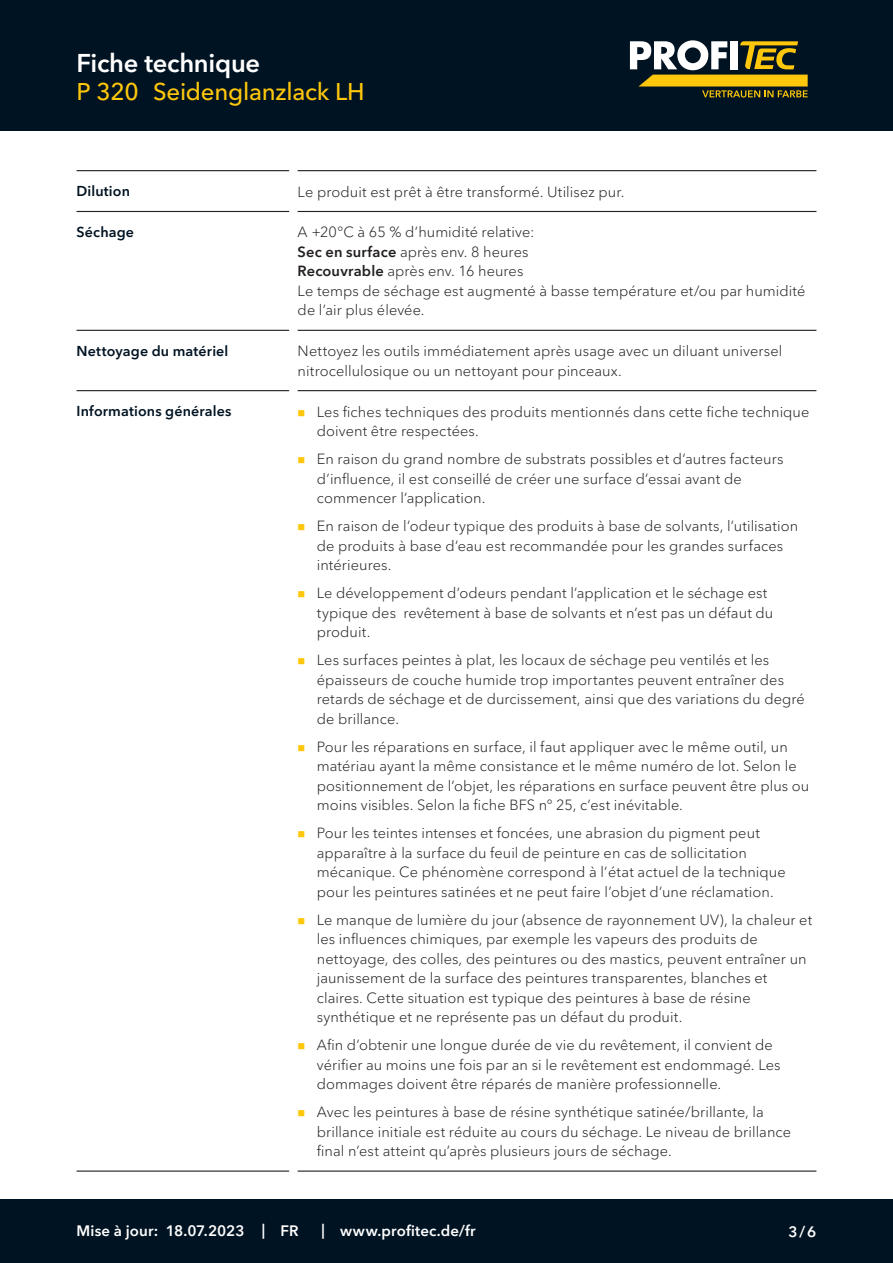
<style>
.page{position:relative;width:893px;height:1263px;background:#fff}
.page>*{position:absolute;margin:0;border:0;box-sizing:border-box;transform-origin:0 0}
.CB_AF_Kopf_TM{font:600 25.5px "Avenir Next Cyr";letter-spacing:-.01em;color:#fff}
.CB_AF_Kopf_Produktna{font:500 24px "Avenir Next Cyr";letter-spacing:-.01em;color:#fec70c}
.CB_AF_Fuss_Stand_lin{font:600 15px "Avenir Next Cyr";letter-spacing:.01em;color:#fff}
.CB_AF_Text_Standard{font:300 14.7px/19.5px "Avenir Next Cyr";letter-spacing:.005em;color:#231f20}
.CB_AF_Abschnitt_Uebe{font:600 14.25px "Avenir Next Cyr";letter-spacing:.01em;color:#001322}
.s1{font-weight:600}
</style>
<div class="page">
<div style="left:0;top:0;width:893px;height:131px;background:#001322"></div>
<div style="left:0;top:1199px;width:893px;height:64px;background:#001322"></div>
<svg style="left:630px;top:40px;width:178px;height:58px"></svg>
<hr style="left:77px;top:170px;width:212px;height:1px;background:#231f20">
<hr style="left:298px;top:170px;width:518px;height:1px;background:#231f20">
<hr style="left:77px;top:211px;width:212px;height:1px;background:#231f20">
<hr style="left:298px;top:211px;width:518px;height:1px;background:#231f20">
<hr style="left:77px;top:330px;width:212px;height:1px;background:#231f20">
<hr style="left:298px;top:330px;width:518px;height:1px;background:#231f20">
<hr style="left:77px;top:390px;width:212px;height:1px;background:#231f20">
<hr style="left:298px;top:390px;width:518px;height:1px;background:#231f20">
<hr style="left:77px;top:1170px;width:212px;height:2px;background:#231f20">
<hr style="left:298px;top:1170px;width:518px;height:2px;background:#231f20">
<p class="CB_AF_Kopf_TM" style="left:77px;top:47px;width:185px">Fiche technique</p>
<p class="CB_AF_Kopf_Produktna" style="left:77px;top:78px;width:64px">P 320</p>
<p class="CB_AF_Kopf_Produktna" style="left:153px;top:78px;width:213px">Seidenglanzlack LH</p>
<p class="CB_AF_Abschnitt_Uebe" style="left:77px;top:183px;width:55px">Dilution</p>
<p class="CB_AF_Text_Standard" style="left:298px;top:182px;width:328px">Le produit est prêt à être transformé. Utilisez pur.</p>
<p class="CB_AF_Abschnitt_Uebe" style="left:77px;top:223px;width:59px">Séchage</p>
<p class="CB_AF_Text_Standard" style="left:298px;top:223px;width:509px">A +20°C à 65 % d’humidité relative:<br><span class="s1">Sec en surface</span> après env. 8 heures<br><span class="s1">Recouvrable</span> après env. 16 heures<br>Le temps de séchage est augmenté à basse température et/ou par humidité de l’air plus élevée.</p>
<p class="CB_AF_Abschnitt_Uebe" style="left:77px;top:342px;width:153px">Nettoyage du matériel</p>
<p class="CB_AF_Text_Standard" style="left:298px;top:341px;width:486px">Nettoyez les outils immédiatement après usage avec un diluant universel nitrocellulosique ou un nettoyant pour pinceaux.</p>
<p class="CB_AF_Abschnitt_Uebe" style="left:77px;top:403px;width:157px">Informations générales</p>
<p class="CB_AF_Text_Standard" style="left:317px;top:402px;width:494px">Les fiches techniques des produits mentionnés dans cette fiche technique doivent être respectées.</p>
<p class="CB_AF_Text_Standard" style="left:317px;top:449px;width:468px">En raison du grand nombre de substrats possibles et d’autres facteurs d’influence, il est conseillé de créer une surface d’essai avant de commencer l’application.</p>
<p class="CB_AF_Text_Standard" style="left:317px;top:516px;width:483px">En raison de l’odeur typique des produits à base de solvants, l’utilisation de produits à base d’eau est recommandée pour les grandes surfaces intérieures.</p>
<p class="CB_AF_Text_Standard" style="left:317px;top:583px;width:458px">Le développement d’odeurs pendant l’application et le séchage est typique des revêtement à base de solvants et n’est pas un défaut du produit.</p>
<p class="CB_AF_Text_Standard" style="left:317px;top:650px;width:490px">Les surfaces peintes à plat, les locaux de séchage peu ventilés et les épaisseurs de couche humide trop importantes peuvent entraîner des retards de séchage et de durcissement, ainsi que des variations du degré de brillance.</p>
<p class="CB_AF_Text_Standard" style="left:317px;top:737px;width:494px">Pour les réparations en surface, il faut appliquer avec le même outil, un matériau ayant la même consistance et le même numéro de lot. Selon le positionnement de l’objet, les réparations en surface peuvent être plus ou moins visibles. Selon la fiche BFS n° 25, c’est inévitable.</p>
<p class="CB_AF_Text_Standard" style="left:317px;top:823px;width:470px">Pour les teintes intenses et foncées, une abrasion du pigment peut apparaître à la surface du feuil de peinture en cas de sollicitation mécanique. Ce phénomène correspond à l’état actuel de la technique pour les peintures satinées et ne peut faire l’objet d’une réclamation.</p>
<p class="CB_AF_Text_Standard" style="left:317px;top:910px;width:497px">Le manque de lumière du jour (absence de rayonnement UV), la chaleur et les influences chimiques, par exemple les vapeurs des produits de nettoyage, des colles, des peintures ou des mastics, peuvent entraîner un jaunissement de la surface des peintures transparentes, blanches et claires. Cette situation est typique des peintures à base de résine synthétique et ne représente pas un défaut du produit.</p>
<p class="CB_AF_Text_Standard" style="left:317px;top:1035px;width:465px">Afin d’obtenir une longue durée de vie du revêtement, il convient de vérifier au moins une fois par an si le revêtement est endommagé. Les dommages doivent être réparés de manière professionnelle.</p>
<p class="CB_AF_Text_Standard" style="left:317px;top:1102px;width:476px">Avec les peintures à base de résine synthétique satinée/brillante, la brillance initiale est réduite au cours du séchage. Le niveau de brillance final n’est atteint qu’après plusieurs jours de séchage.</p>
<p class="CB_AF_Fuss_Stand_lin" style="left:77px;top:1222px;width:83px">Mise à jour:</p>
<p class="CB_AF_Fuss_Stand_lin" style="left:166px;top:1222px;width:80px">18.07.2023</p>
<p class="CB_AF_Fuss_Stand_lin" style="left:262px;top:1221px;width:5px">|</p>
<p class="CB_AF_Fuss_Stand_lin" style="left:281px;top:1222px;width:20px">FR</p>
<p class="CB_AF_Fuss_Stand_lin" style="left:321px;top:1221px;width:5px">|</p>
<p class="CB_AF_Fuss_Stand_lin" style="left:340px;top:1222px;width:137px">www.profitec.de/fr</p>
<p class="CB_AF_Fuss_Stand_lin" style="left:788px;top:1222px;width:29px">3/6</p>
</div>
